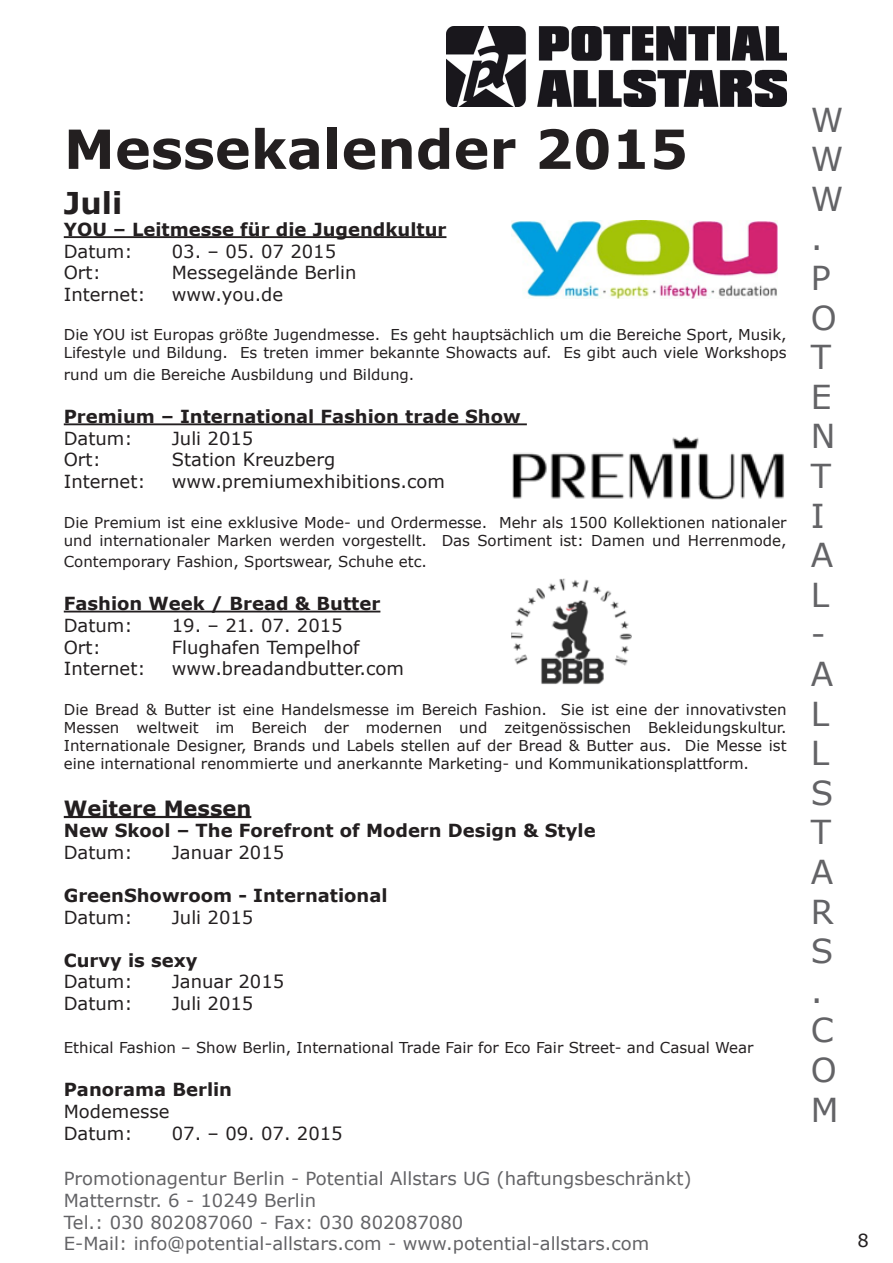
<style>
.page{position:relative;width:893px;height:1263px;background:#fff}
.page>*{position:absolute;margin:0;border:0;box-sizing:border-box;transform-origin:0 0}
.t1{font:700 54px "Verdana";color:#231f20}
.t2{font:33px "Verdana";color:#636366}
.t3{font:700 30px "Verdana";color:#231f20}
.t4{font:700 21px "Verdana";color:#231f20}
.t5{font:18px "Verdana";color:#231f20}
.t6{font:700 18px "Verdana";color:#231f20}
.t7{font:18px "Verdana";color:#636366}
.t8{font:15px/18px "Verdana";color:#231f20}
</style>
<div class="page">
<img style="left:446px;top:27px;width:341px;height:79px">
<hr style="left:64px;top:236px;width:382px;height:2px;background:#231f20">
<hr style="left:64px;top:423px;width:463px;height:2px;background:#231f20">
<hr style="left:64px;top:611px;width:316px;height:1px;background:#231f20">
<hr style="left:64px;top:816px;width:187px;height:2px;background:#231f20">
<img style="left:511px;top:220px;width:267px;height:79px">
<img style="left:512px;top:437px;width:272px;height:63px">
<img style="left:511px;top:579px;width:121px;height:105px">
<p class="t1" style="left:64px;top:115px;width:626px">Messekalender 2015</p>
<p class="t3" style="left:64px;top:184px;width:60px">Juli</p>
<p class="t6" style="left:64px;top:218px;width:384px">YOU – Leitmesse für die Jugendkultur</p>
<p class="t5" style="left:64px;top:239px;width:70px">Datum:</p>
<p class="t5" style="left:172px;top:239px;width:166px">03. – 05. 07 2015</p>
<p class="t5" style="left:64px;top:260px;width:39px">Ort:</p>
<p class="t5" style="left:172px;top:260px;width:186px">Messegelände Berlin</p>
<p class="t5" style="left:64px;top:282px;width:83px">Internet:</p>
<p class="t5" style="left:172px;top:282px;width:113px">www.you.de</p>
<p class="t8" style="left:64px;top:326px;width:724px">Die YOU ist Europas größte Jugendmesse. Es geht hauptsächlich um die Bereiche Sport, Musik,<br>Lifestyle und Bildung. Es treten immer bekannte Showacts auf. Es gibt auch viele Workshops</p>
<p class="t8" style="left:64px;top:365px;width:352px">rund um die Bereiche Ausbildung und Bildung.</p>
<p class="t6" style="left:64px;top:405px;width:458px">Premium – International Fashion trade Show</p>
<p class="t5" style="left:64px;top:426px;width:70px">Datum:</p>
<p class="t5" style="left:172px;top:426px;width:83px">Juli 2015</p>
<p class="t5" style="left:64px;top:447px;width:39px">Ort:</p>
<p class="t5" style="left:172px;top:447px;width:165px">Station Kreuzberg</p>
<p class="t5" style="left:64px;top:469px;width:83px">Internet:</p>
<p class="t5" style="left:172px;top:469px;width:275px">www.premiumexhibitions.com</p>
<p class="t8" style="left:64px;top:513px;width:724px">Die Premium ist eine exklusive Mode- und Ordermesse. Mehr als 1500 Kollektionen nationaler und internationaler Marken werden vorgestellt. Das Sortiment ist: Damen und Herrenmode,</p>
<p class="t8" style="left:64px;top:552px;width:365px">Contemporary Fashion, Sportswear, Schuhe etc.</p>
<p class="t6" style="left:64px;top:592px;width:318px">Fashion Week / Bread &amp; Butter</p>
<p class="t5" style="left:64px;top:613px;width:70px">Datum:</p>
<p class="t5" style="left:172px;top:613px;width:172px">19. – 21. 07. 2015</p>
<p class="t5" style="left:64px;top:635px;width:39px">Ort:</p>
<p class="t5" style="left:172px;top:635px;width:189px">Flughafen Tempelhof</p>
<p class="t5" style="left:64px;top:656px;width:83px">Internet:</p>
<p class="t5" style="left:172px;top:656px;width:234px">www.breadandbutter.com</p>
<p class="t8" style="left:64px;top:700px;width:724px;text-align:justify">Die Bread &amp; Butter ist eine Handelsmesse im Bereich Fashion. Sie ist eine der innovativsten Messen weltweit im Bereich der modernen und zeitgenössischen Bekleidungskultur.<br>Internationale Designer, Brands und Labels stellen auf der Bread &amp; Butter aus. Die Messe ist eine international renommierte und anerkannte Marketing- und Kommunikationsplattform.</p>
<p class="t4" style="left:64px;top:794px;width:189px">Weitere Messen</p>
<p class="t6" style="left:64px;top:819px;width:533px">New Skool – The Forefront of Modern Design &amp; Style</p>
<p class="t5" style="left:64px;top:840px;width:70px">Datum:</p>
<p class="t5" style="left:172px;top:840px;width:114px">Januar 2015</p>
<p class="t6" style="left:64px;top:884px;width:325px">GreenShowroom - International</p>
<p class="t5" style="left:64px;top:905px;width:70px">Datum:</p>
<p class="t5" style="left:172px;top:905px;width:83px">Juli 2015</p>
<p class="t6" style="left:64px;top:949px;width:135px">Curvy is sexy</p>
<p class="t5" style="left:64px;top:969px;width:70px">Datum:</p>
<p class="t5" style="left:172px;top:969px;width:114px">Januar 2015</p>
<p class="t5" style="left:64px;top:991px;width:70px">Datum:</p>
<p class="t5" style="left:172px;top:991px;width:83px">Juli 2015</p>
<p class="t8" style="left:64px;top:1038px;width:691px">Ethical Fashion – Show Berlin, International Trade Fair for Eco Fair Street- and Casual Wear</p>
<p class="t6" style="left:64px;top:1078px;width:170px">Panorama Berlin</p>
<p class="t5" style="left:64px;top:1099px;width:107px">Modemesse</p>
<p class="t5" style="left:64px;top:1121px;width:70px">Datum:</p>
<p class="t5" style="left:172px;top:1121px;width:172px">07. – 09. 07. 2015</p>
<p class="t7" style="left:64px;top:1166px;width:629px">Promotionagentur Berlin - Potential Allstars UG (haftungsbeschränkt)</p>
<p class="t7" style="left:64px;top:1188px;width:254px">Matternstr. 6 - 10249 Berlin</p>
<p class="t7" style="left:64px;top:1209px;width:401px">Tel.: 030 802087060 - Fax: 030 802087080</p>
<p class="t7" style="left:64px;top:1231px;width:587px">E-Mail: info@potential-allstars.com - www.potential-allstars.com</p>
<p class="t2" style="left:811px;top:97px;width:34px">W</p>
<p class="t2" style="left:811px;top:136px;width:34px">W</p>
<p class="t2" style="left:811px;top:176px;width:34px">W</p>
<p class="t2" style="left:811px;top:216px;width:14px">.</p>
<p class="t2" style="left:811px;top:255px;width:21px">P</p>
<p class="t2" style="left:811px;top:295px;width:27px">O</p>
<p class="t2" style="left:811px;top:334px;width:22px">T</p>
<p class="t2" style="left:811px;top:374px;width:22px">E</p>
<p class="t2" style="left:811px;top:414px;width:26px">N</p>
<p class="t2" style="left:811px;top:453px;width:22px">T</p>
<p class="t2" style="left:811px;top:493px;width:15px">I</p>
<p class="t2" style="left:811px;top:532px;width:24px">A</p>
<p class="t2" style="left:811px;top:572px;width:20px">L</p>
<p class="t2" style="left:811px;top:612px;width:16px">-</p>
<p class="t2" style="left:811px;top:651px;width:24px">A</p>
<p class="t2" style="left:811px;top:691px;width:20px">L</p>
<p class="t2" style="left:811px;top:730px;width:20px">L</p>
<p class="t2" style="left:811px;top:770px;width:24px">S</p>
<p class="t2" style="left:811px;top:810px;width:22px">T</p>
<p class="t2" style="left:811px;top:849px;width:24px">A</p>
<p class="t2" style="left:811px;top:889px;width:24px">R</p>
<p class="t2" style="left:811px;top:928px;width:24px">S</p>
<p class="t2" style="left:811px;top:968px;width:14px">.</p>
<p class="t2" style="left:811px;top:1008px;width:25px">C</p>
<p class="t2" style="left:811px;top:1047px;width:27px">O</p>
<p class="t2" style="left:811px;top:1087px;width:29px">M</p>
<p class="t5" style="left:857px;top:1228px;width:13px">8</p>
</div>
